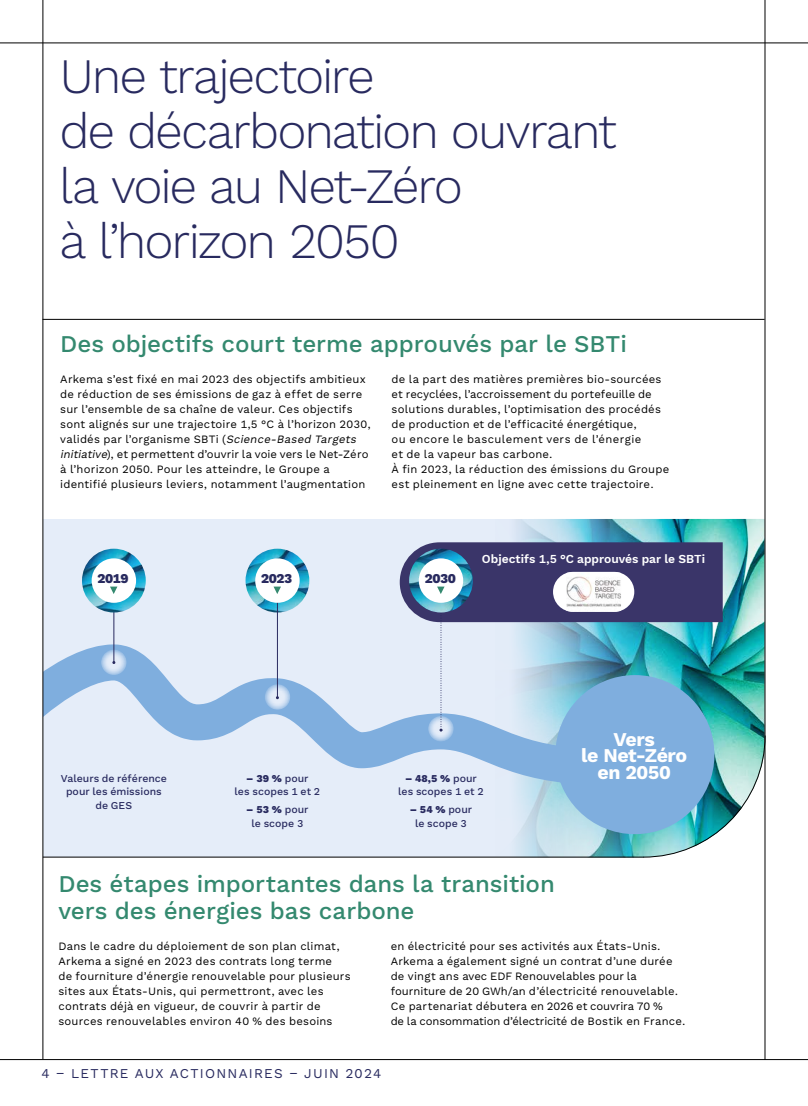
<style>
.page{position:relative;width:808px;height:1106px;background:#fff}
.page>*{position:absolute;margin:0;border:0;box-sizing:border-box;transform-origin:0 0}
.t1{font:300 49.5px/54.9px "Work Sans";letter-spacing:-.045em;color:#282a5f}
.t2{font:500 24px/27px "Work Sans";color:#34896f}
.t3{font:700 19.5px/16.5px "Work Sans";letter-spacing:-.025em;color:#fff;text-align:center}
.t4{font:13.5px "Work Sans";letter-spacing:.09em;color:#282a5f}
.t5{font:800 13.5px "Work Sans";letter-spacing:-.035em;color:#282a5f}
.t6{font:600 12px "Work Sans";color:#fff}
.t7{font:11.25px/15px "Work Sans";letter-spacing:.02em;color:#000}
.t8{font:500 10.5px/13.5px "Work Sans";letter-spacing:.005em;color:#282a5f;text-align:center}
.s1{font-style:italic}
.s2{font-weight:800}
</style>
<div class="page">
<div style="left:44px;top:519px;width:608px;height:337px;background:#e5edf9"></div>
<img style="left:515px;top:519px;width:249px;height:23px">
<hr style="left:43px;top:319px;width:722px;height:1px;background:#000">
<svg style="left:44px;top:626px;width:356px;height:143px"></svg>
<svg style="left:101px;top:649px;width:26px;height:26px"></svg>
<svg style="left:265px;top:684px;width:25px;height:25px"></svg>
<hr style="left:113px;top:585px;width:1px;height:77px;background:#282a5f">
<img style="left:82px;top:548px;width:64px;height:64px;border-radius:32px">
<div style="left:92px;top:558px;width:44px;height:45px;background:#fff;border-radius:50%"></div>
<svg style="left:110px;top:586px;width:7px;height:8px"></svg>
<img style="left:246px;top:548px;width:63px;height:64px;border-radius:32px">
<hr style="left:277px;top:599px;width:1px;height:98px;background:#282a5f">
<div style="left:255px;top:558px;width:45px;height:45px;background:#fff;border-radius:50%"></div>
<svg style="left:273px;top:586px;width:8px;height:8px"></svg>
<img style="left:400px;top:542px;width:365px;height:315px">
<hr style="left:0;top:43px;width:808px;height:1px;background:#000">
<hr style="left:0;top:1059px;width:808px;height:1px;background:#000">
<hr style="left:43px;top:0;width:1px;height:1059px;background:#000">
<hr style="left:765px;top:0;width:1px;height:1059px;background:#000">
<hr style="left:43px;top:856px;width:601px;height:1px;background:#000">
<h1 class="t1" style="left:60px;top:51px;width:559px">Une trajectoire<br>de décarbonation ouvrant la voie au Net-Zéro<br>à l’horizon 2050</h1>
<h2 class="t2" style="left:60px;top:332px;width:568px">Des objectifs court terme approuvés par le SBTi</h2>
<p class="t7" style="left:60px;top:372px;width:312px">Arkema s’est fixé en mai 2023 des objectifs ambitieux de réduction de ses émissions de gaz à effet de serre sur l’ensemble de sa chaîne de valeur. Ces objectifs sont alignés sur une trajectoire 1,5 °C à l’horizon 2030, validés par l’organisme SBTi (<span class="s1">Science-Based Targets initiative</span>), et permettent d’ouvrir la voie vers le Net-Zéro à l’horizon 2050. Pour les atteindre, le Groupe a identifié plusieurs leviers, notamment l’augmentation</p>
<p class="t7" style="left:392px;top:372px;width:279px">de la part des matières premières bio-sourcées et recyclées, l’accroissement du portefeuille de solutions durables, l’optimisation des procédés de production et de l’efficacité énergétique,<br>ou encore le basculement vers de l’énergie<br>et de la vapeur bas carbone.<br>À fin 2023, la réduction des émissions du Groupe est pleinement en ligne avec cette trajectoire.</p>
<p class="t5" style="left:98px;top:571px;width:33px">2019</p>
<p class="t5" style="left:261px;top:571px;width:33px">2023</p>
<p class="t8" style="left:61px;top:772px;width:108px">Valeurs de référence pour les émissions de GES</p>
<p class="t8" style="left:235px;top:772px;width:87px"><span class="s2">– 39 %</span> pour<br>les scopes 1 et 2</p>
<p class="t8" style="left:246px;top:803px;width:64px"><span class="s2">– 53 %</span> pour le scope 3</p>
<p class="t5" style="left:425px;top:571px;width:33px">2030</p>
<p class="t6" style="left:482px;top:552px;width:225px">Objectifs 1,5 °C approuvés par le SBTi</p>
<p class="t8" style="left:398px;top:772px;width:87px"><span class="s2">– 48,5 %</span> pour les scopes 1 et 2</p>
<p class="t8" style="left:410px;top:803px;width:64px"><span class="s2">– 54 %</span> pour le scope 3</p>
<h3 class="t3" style="left:581px;top:731px;width:108px">Vers<br>le Net-Zéro en 2050</h3>
<h2 class="t2" style="left:58px;top:871px;width:498px">Des étapes importantes dans la transition vers des énergies bas carbone</h2>
<p class="t7" style="left:58px;top:939px;width:294px">Dans le cadre du déploiement de son plan climat, Arkema a signé en 2023 des contrats long terme<br>de fourniture d’énergie renouvelable pour plusieurs sites aux États-Unis, qui permettront, avec les contrats déjà en vigueur, de couvrir à partir de sources renouvelables environ 40 % des besoins</p>
<p class="t7" style="left:391px;top:939px;width:296px">en électricité pour ses activités aux États-Unis.<br>Arkema a également signé un contrat d’une durée de vingt ans avec EDF Renouvelables pour la fourniture de 20 GWh/an d’électricité renouvelable.<br>Ce partenariat débutera en 2026 et couvrira 70 %<br>de la consommation d’électricité de Bostik en France.</p>
<p class="t4" style="left:41px;top:1065px;width:341px">4 – LETTRE AUX ACTIONNAIRES – JUIN 2024</p>
</div>
